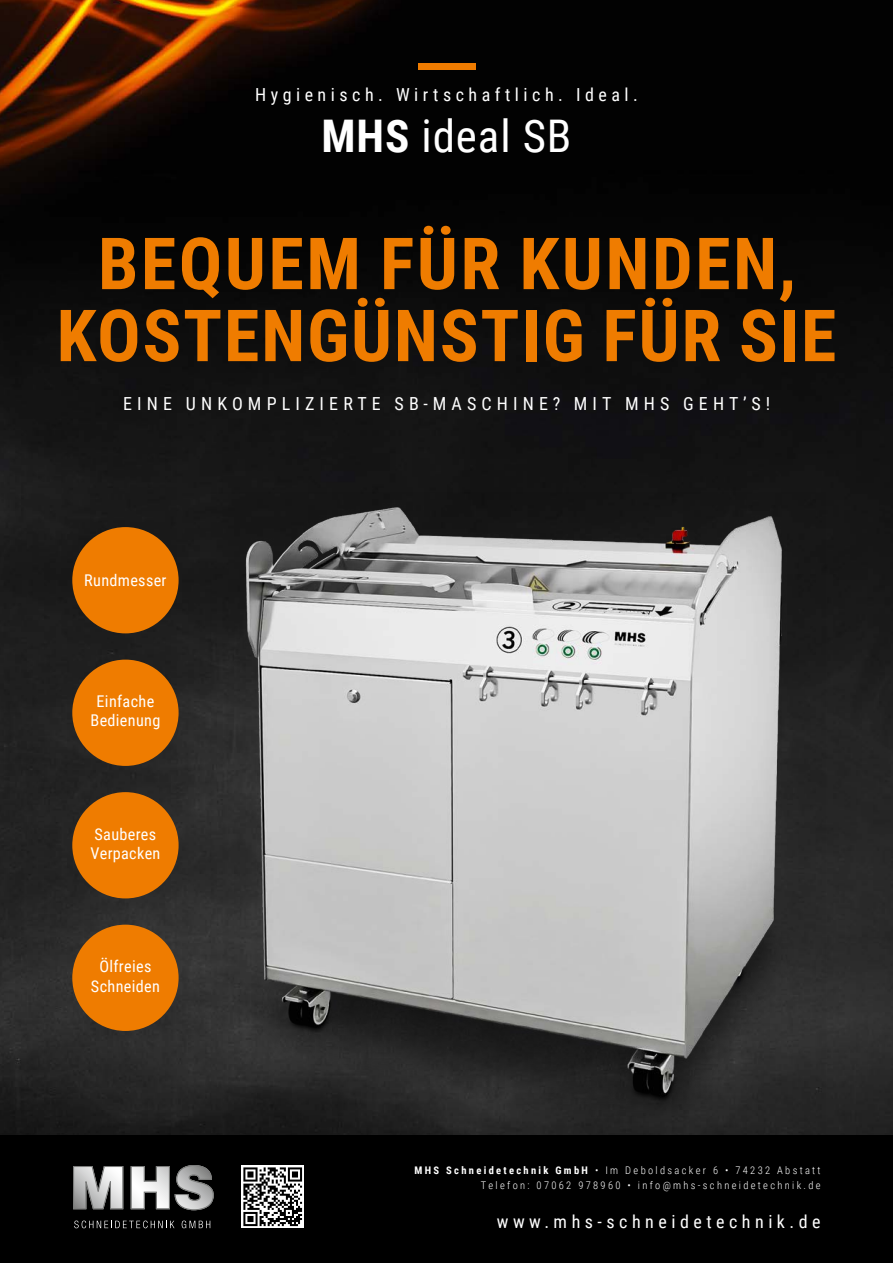
<style>
.page{position:relative;width:893px;height:1263px;background:#fff}
.page>*{position:absolute;margin:0;border:0;box-sizing:border-box;transform-origin:0 0}
.t1{font:700 72px/72px "Roboto Condensed";letter-spacing:.025em;color:#ef7c00;text-align:center}
.t2{font:45px "Roboto Condensed";letter-spacing:.02em;color:#fff}
.t3{font:18px "Roboto Condensed";letter-spacing:.25em;color:#fff}
.t4{font:18px "Roboto Condensed";letter-spacing:.285em;color:#fff}
.t5{font:16.2px/19.5px "Roboto Condensed";letter-spacing:.02em;color:#fff;text-align:center}
.t6{font:300 10.5px/15px "Roboto Condensed";letter-spacing:.22em;color:#fff;text-align:right}
.s1{font-weight:700}
</style>
<div class="page">
<img style="left:0;top:0;width:893px;height:1135px">
<div style="left:0;top:1135px;width:893px;height:128px;background:#000"></div>
<svg style="left:73px;top:1165px;width:141px;height:45px"></svg>
<svg style="left:74px;top:1220px;width:100px;height:8px"></svg>
<svg style="left:182px;top:1220px;width:28px;height:8px"></svg>
<svg style="left:241px;top:1165px;width:63px;height:63px"></svg>
<svg style="left:243px;top:1167px;width:59px;height:59px"></svg>
<img style="left:211px;top:492px;width:615px;height:643px">
<div style="left:418px;top:64px;width:57px;height:6px;background:#ef7c00"></div>
<div style="left:72px;top:792px;width:107px;height:106px;background:#ef7c00;border-radius:50%"></div>
<div style="left:72px;top:527px;width:107px;height:106px;background:#ef7c00;border-radius:50%"></div>
<div style="left:72px;top:925px;width:107px;height:106px;background:#ef7c00;border-radius:50%"></div>
<div style="left:72px;top:660px;width:107px;height:106px;background:#ef7c00;border-radius:50%"></div>
<h3 class="t3" style="left:255px;top:82px;width:384px">Hygienisch. Wirtschaftlich. Ideal.</h3>
<h2 class="t2" style="left:321px;top:105px;width:252px"><span class="s1">MHS</span> ideal SB</h2>
<h1 class="t1" style="left:57px;top:225px;width:781px">BEQUEM FÜR KUNDEN,<br>KOSTENGÜNSTIG FÜR SIE</h1>
<h3 class="t4" style="left:123px;top:391px;width:648px">EINE UNKOMPLIZIERTE SB-MASCHINE? MIT MHS GEHT’S!</h3>
<h3 class="t5" style="left:84px;top:570px;width:84px">Rundmesser</h3>
<h3 class="t5" style="left:91px;top:691px;width:71px">Einfache<br>Bedienung</h3>
<h3 class="t5" style="left:90px;top:823px;width:72px;text-align:left">Sauberes<br>Verpacken</h3>
<h3 class="t5" style="left:91px;top:956px;width:70px">Ölfreies<br>Schneiden</h3>
<p class="t6" style="left:415px;top:1162px;width:408px"><span class="s1">MHS Schneidetechnik GmbH</span> • Im Deboldsacker 6 • 74232 Abstatt<br>Telefon: 07062 978960 • info@mhs-schneidetechnik.de</p>
<h3 class="t3" style="left:497px;top:1209px;width:325px">www.mhs-schneidetechnik.de</h3>
</div>
